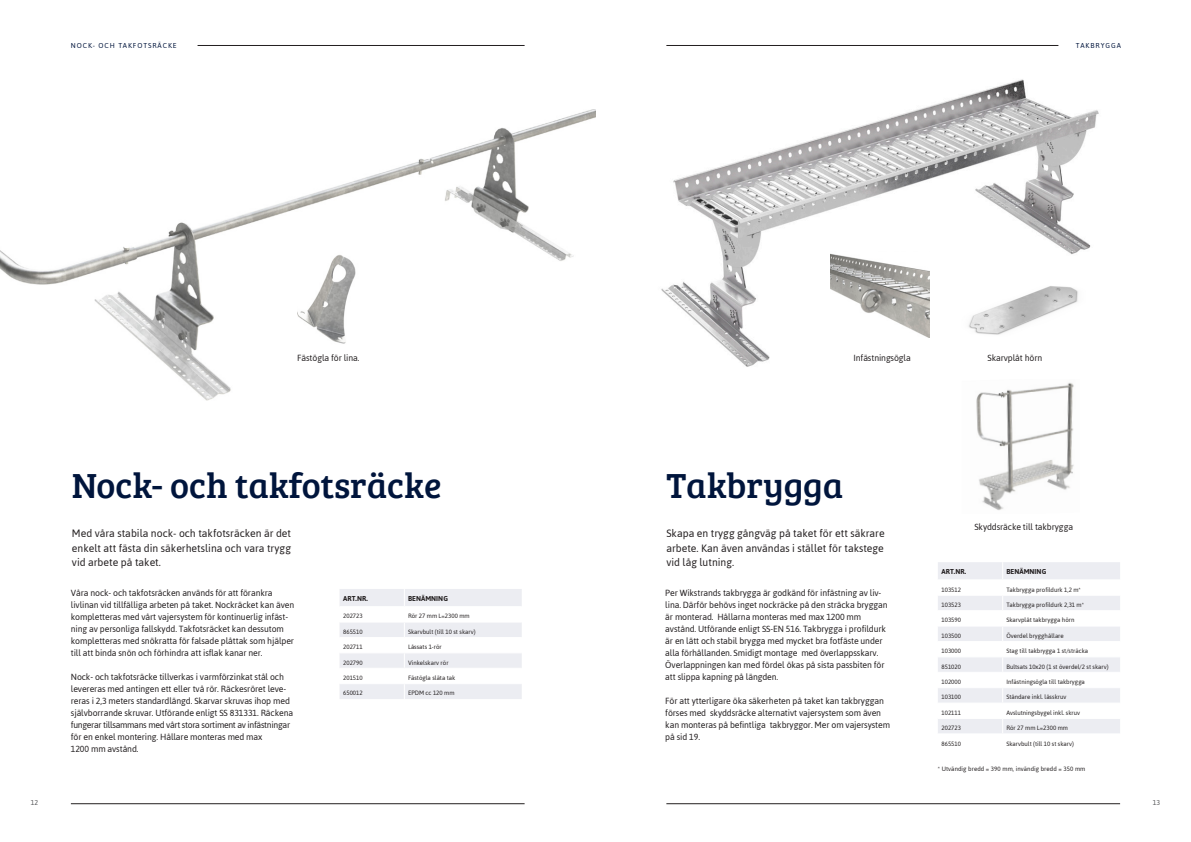
<style>
.page{position:relative;width:1191px;height:842px;background:#fff}
.page>*{position:absolute;margin:0;border:0;box-sizing:border-box;transform-origin:0 0}
.t1{font:36px "Bree Serif";color:#00153c}
.t2{font:12px/14.4px "Jaldi";color:#231f20;text-align:justify}
.t3{font:10px/12px "Jaldi";letter-spacing:-.01em;color:#231f20}
.Tabelltext{font:700 8px "Jaldi";letter-spacing:.005em;color:#231f20}
.t4{font:8px "Jaldi";letter-spacing:.115em;color:#00153c}
.t5{font:8px "Jaldi";color:#57585a}
.Tabelltext-2{font:7px "Jaldi";color:#231f20}
.Mellanrubrik_12_15{font:7px "Jaldi";letter-spacing:.01em;color:#231f20}
</style>
<div class="page">
<hr style="left:71px;top:803px;width:453px;height:1px;background:#231f20">
<hr style="left:666px;top:803px;width:454px;height:1px;background:#231f20">
<hr style="left:666px;top:45px;width:392px;height:1px;background:#231f20">
<hr style="left:197px;top:45px;width:327px;height:1px;background:#231f20">
<img style="left:0;top:110px;width:595px;height:291px">
<svg style="left:340px;top:589px;width:182px;height:110px"></svg>
<svg style="left:938px;top:562px;width:182px;height:171px"></svg>
<img style="left:297px;top:250px;width:64px;height:100px">
<img style="left:661px;top:79px;width:438px;height:288px">
<img style="left:976px;top:382px;width:98px;height:128px">
<img style="left:961px;top:276px;width:124px;height:64px">
<img style="left:830px;top:252px;width:99px;height:86px">
<p class="t4" style="left:71px;top:39px;width:107px">NOCK- OCH TAKFOTSRÄCKE</p>
<p class="t4" style="left:1076px;top:39px;width:46px">TAKBRYGGA</p>
<p class="t3" style="left:297px;top:352px;width:64px">Fästögla för lina.</p>
<p class="t3" style="left:853px;top:351px;width:59px">Infästningsögla</p>
<p class="t3" style="left:987px;top:351px;width:56px">Skarvplåt hörn</p>
<p class="t1" style="left:72px;top:460px;width:371px">Nock- och takfotsräcke</p>
<p class="t1" style="left:666px;top:460px;width:178px">Takbrygga</p>
<p class="t2" style="left:72px;top:526px;width:221px">Med våra stabila nock- och takfotsräcken är det enkelt att fästa din säkerhetslina och vara trygg vid arbete på taket.</p>
<p class="t2" style="left:666px;top:526px;width:220px">Skapa en trygg gångväg på taket för ett säkrare arbete. Kan även användas i stället för takstege vid låg lutning.</p>
<p class="t3" style="left:71px;top:587px;width:225px">Våra nock- och takfotsräcken används för att förankra livlinan vid tillfälliga arbeten på taket. Nockräcket kan även kompletteras med vårt vajersystem för kontinuerlig infäst&shy;ning av personliga fallskydd. Takfotsräcket kan dessutom kompletteras med snökratta för falsade plåttak som hjälper till att binda snön och förhindra att isflak kanar ner.</p>
<p class="t3" style="left:71px;top:671px;width:224px">Nock- och takfotsräcke tillverkas i varmförzinkat stål och levereras med antingen ett eller två rör. Räckesröret leve&shy;reras i 2,3 meters standardlängd. Skarvar skruvas ihop med självborrande skruvar. Utförande enligt SS 831331. Räckena fungerar tillsammans med vårt stora sortiment av infästningar för en enkel montering. Hållare monteras med max<br>1200 mm avstånd.</p>
<p class="Tabelltext" style="left:343px;top:593px;width:26px">ART.NR.</p>
<p class="Tabelltext" style="left:408px;top:593px;width:41px">BENÄMNING</p>
<p class="Tabelltext-2" style="left:343px;top:610px;width:21px">202723</p>
<p class="Tabelltext-2" style="left:408px;top:610px;width:63px">Rör 27 mm L=2300 mm</p>
<p class="Tabelltext-2" style="left:343px;top:626px;width:21px">865510</p>
<p class="Tabelltext-2" style="left:408px;top:626px;width:69px">Skarvbult (till 10 st skarv)</p>
<p class="Tabelltext-2" style="left:343px;top:641px;width:21px">202711</p>
<p class="Tabelltext-2" style="left:408px;top:641px;width:35px">Låssats 1-rör</p>
<p class="Tabelltext-2" style="left:343px;top:656px;width:21px">202790</p>
<p class="Tabelltext-2" style="left:408px;top:656px;width:42px">Vinkelskarv rör</p>
<p class="Tabelltext-2" style="left:343px;top:672px;width:21px">201510</p>
<p class="Tabelltext-2" style="left:408px;top:672px;width:49px">Fästögla släta tak</p>
<p class="Tabelltext-2" style="left:343px;top:687px;width:21px">650012</p>
<p class="Tabelltext-2" style="left:408px;top:687px;width:48px">EPDM cc 120 mm</p>
<p class="t3" style="left:665px;top:587px;width:224px">Per Wikstrands takbrygga är godkänd för infästning av liv&shy;lina. Därför behövs inget nockräcke på den sträcka bryggan är monterad. Hållarna monteras med max 1200 mm avstånd. Utförande enligt SS-EN 516. Takbrygga i profildurk är en lätt och stabil brygga med mycket bra fotfäste under alla förhållanden. Smidigt montage med överlappsskarv.<br>Överlappningen kan med fördel ökas på sista passbiten för att slippa kapning på längden.</p>
<p class="t3" style="left:665px;top:695px;width:226px">För att ytterligare öka säkerheten på taket kan takbryggan förses med skyddsräcke alternativt vajersystem som även kan monteras på befintliga takbryggor. Mer om vajersystem på sid 19.</p>
<p class="t3" style="left:974px;top:521px;width:100px">Skyddsräcke till takbrygga</p>
<p class="Tabelltext" style="left:941px;top:567px;width:26px">ART.NR.</p>
<p class="Tabelltext" style="left:1006px;top:567px;width:41px">BENÄMNING</p>
<p class="Tabelltext-2" style="left:941px;top:583px;width:21px">103512</p>
<p class="Tabelltext-2" style="left:1006px;top:583px;width:76px">Takbrygga profildurk 1,2 m*</p>
<p class="Tabelltext-2" style="left:941px;top:599px;width:21px">103523</p>
<p class="Tabelltext-2" style="left:1006px;top:599px;width:79px">Takbrygga profildurk 2,31 m*</p>
<p class="Tabelltext-2" style="left:941px;top:614px;width:21px">103590</p>
<p class="Tabelltext-2" style="left:1006px;top:614px;width:70px">Skarvplåt takbrygga hörn</p>
<p class="Tabelltext-2" style="left:941px;top:630px;width:21px">103500</p>
<p class="Tabelltext-2" style="left:1006px;top:630px;width:59px">Överdel brygghållare</p>
<p class="Tabelltext-2" style="left:941px;top:645px;width:21px">103000</p>
<p class="Tabelltext-2" style="left:1006px;top:645px;width:83px">Stag till takbrygga 1 st/sträcka</p>
<p class="Tabelltext-2" style="left:941px;top:660px;width:21px">851020</p>
<p class="Tabelltext-2" style="left:1006px;top:660px;width:104px">Bultsats 10x20 (1 st överdel/2 st skarv)</p>
<p class="Tabelltext-2" style="left:941px;top:676px;width:21px">102000</p>
<p class="Tabelltext-2" style="left:1006px;top:676px;width:80px">Infästningsögla till takbrygga</p>
<p class="Tabelltext-2" style="left:941px;top:691px;width:21px">103100</p>
<p class="Tabelltext-2" style="left:1006px;top:691px;width:61px">Ståndare inkl. låsskruv</p>
<p class="Tabelltext-2" style="left:941px;top:707px;width:21px">102111</p>
<p class="Tabelltext-2" style="left:1006px;top:707px;width:75px">Avslutningsbygel inkl. skruv</p>
<p class="Tabelltext-2" style="left:941px;top:722px;width:21px">202723</p>
<p class="Tabelltext-2" style="left:1006px;top:722px;width:63px">Rör 27 mm L=2300 mm</p>
<p class="Tabelltext-2" style="left:941px;top:738px;width:21px">865510</p>
<p class="Tabelltext-2" style="left:1006px;top:738px;width:69px">Skarvbult (till 10 st skarv)</p>
<p class="Mellanrubrik_12_15" style="left:938px;top:763px;width:149px">* Utvändig bredd = 390 mm, invändig bredd = 350 mm</p>
<p class="t5" style="left:31px;top:796px;width:9px">12</p>
<p class="t5" style="left:1152px;top:796px;width:9px">13</p>
</div>
